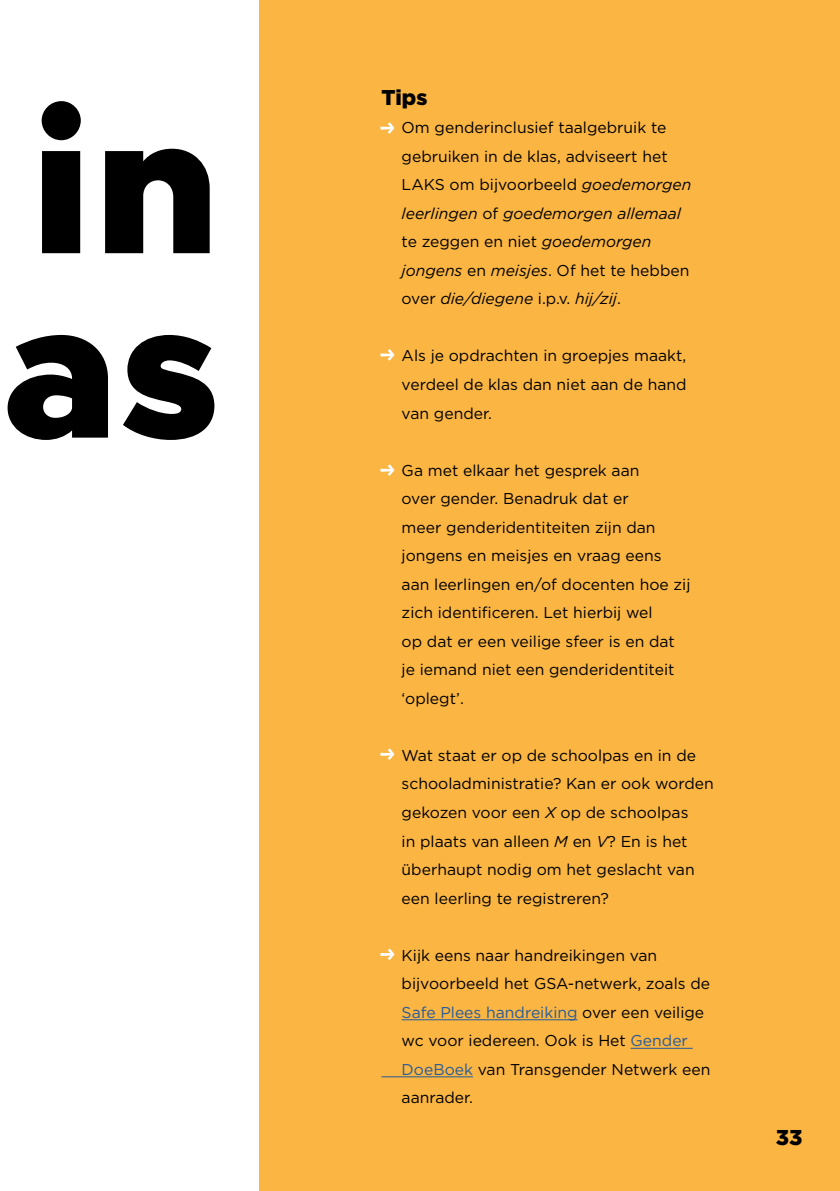
<style>
.page{position:relative;width:840px;height:1191px;background:#fff}
.page>*{position:absolute;margin:0;border:0;box-sizing:border-box;transform-origin:0 0}
.t1{font:900 197.4px "Metropolis";color:#000}
.t2{font:900 194px "Metropolis";color:#000}
.t3{font:900 21.4px "Gotham";color:#000}
.t4{font:15.6px/28.6px "Gotham";color:#000}
.s1{font-style:italic}
.s2{color:#275b9b}
</style>
<div class="page">
<div style="left:259px;top:0;width:580px;height:1191px;background:#fab542"></div>
<hr style="left:401px;top:1019px;width:176px;height:1px;background:#275b9b">
<hr style="left:630px;top:1048px;width:62px;height:1px;background:#275b9b">
<hr style="left:381px;top:1076px;width:92px;height:1px;background:#275b9b">
<svg style="left:380px;top:122px;width:14px;height:12px"></svg>
<svg style="left:380px;top:349px;width:14px;height:12px"></svg>
<svg style="left:380px;top:464px;width:14px;height:12px"></svg>
<svg style="left:380px;top:748px;width:14px;height:12px"></svg>
<svg style="left:380px;top:948px;width:14px;height:12px"></svg>
<h1 class="t1" style="left:31px;top:58px;width:189px">in</h1>
<h2 class="t2" style="left:3px;top:246px;width:217px">as</h2>
<h3 class="t3" style="left:381px;top:82px;width:47px">Tips</h3>
<p class="t4" style="left:401px;top:113px;width:291px">Om genderinclusief taalgebruik te gebruiken in de klas, adviseert het LAKS om bijvoorbeeld <span class="s1">goedemorgen leerlingen</span> of <span class="s1">goedemorgen allemaal </span>te zeggen en niet <span class="s1">goedemorgen jongens</span> en <span class="s1">meisjes</span>. Of het te hebben over <span class="s1">die/diegene</span> i.p.v. <span class="s1">hij/zij</span>.</p>
<p class="t4" style="left:401px;top:341px;width:286px;text-align:justify">Als je opdrachten in groepjes maakt, verdeel de klas dan niet aan de hand van gender.</p>
<p class="t4" style="left:401px;top:455px;width:290px">Ga met elkaar het gesprek aan<br>over gender. Benadruk dat er<br>meer genderidentiteiten zijn dan jongens en meisjes en vraag eens aan leerlingen en/of docenten hoe zij zich identificeren. Let hierbij wel<br>op dat er een veilige sfeer is en dat je iemand niet een genderidentiteit ‘oplegt’.</p>
<p class="t4" style="left:401px;top:740px;width:313px">Wat staat er op de schoolpas en in de schooladministratie? Kan er ook worden gekozen voor een <span class="s1">X</span> op de schoolpas<br>in plaats van alleen <span class="s1">M</span> en <span class="s1">V</span>? En is het überhaupt nodig om het geslacht van een leerling te registreren?</p>
<p class="t4" style="left:401px;top:940px;width:310px">Kijk eens naar handreikingen van bijvoorbeeld het GSA-netwerk, zoals de<br><span class="s2">Safe Plees handreiking</span> over een veilige wc voor iedereen. Ook is Het <span class="s2">Gender<br>DoeBoek</span> van Transgender Netwerk een aanrader.</p>
<h3 class="t3" style="left:775px;top:1122px;width:28px">33</h3>
</div>
